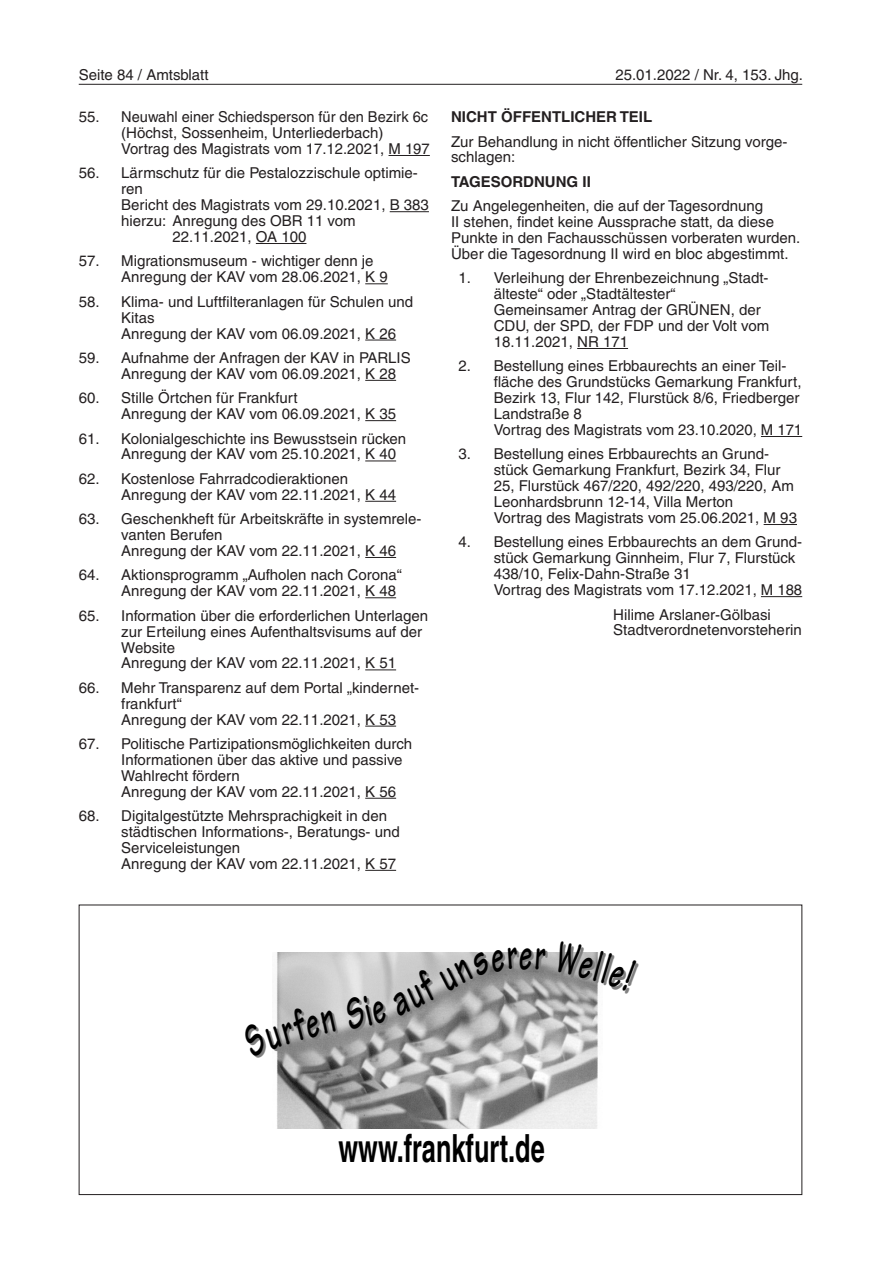
<style>
.page{position:relative;width:881px;height:1263px;background:#fff}
.page>*{position:absolute;margin:0;border:0;box-sizing:border-box;transform-origin:0 0}
.t1{font:700 38.85px "Helvetica LT";color:#000;scale:.65 1}
.Einzug_10{font:15px/15.9px "Helvetica LT";color:#231f20}
.Frankfurt{font:15px/15.9px "Helvetica LT";color:#231f20}
.hierzu{font:15px/15.9px "Helvetica LT";color:#231f20;text-align:center}
.TAGESORDNUNG{font:700 15px "Helvetica LT";color:#231f20}
</style>
<div class="page">
<hr style="left:79px;top:84px;width:722px;height:1px;background:#231f20">
<hr style="left:388px;top:155px;width:41px;height:1px;background:#231f20">
<hr style="left:389px;top:211px;width:40px;height:1px;background:#231f20">
<hr style="left:256px;top:243px;width:50px;height:1px;background:#231f20">
<svg style="left:365px;top:283px;width:22px;height:1px"></svg>
<hr style="left:365px;top:340px;width:31px;height:1px;background:#231f20">
<hr style="left:365px;top:380px;width:31px;height:1px;background:#231f20">
<hr style="left:365px;top:420px;width:31px;height:1px;background:#231f20">
<hr style="left:365px;top:461px;width:31px;height:1px;background:#231f20">
<hr style="left:365px;top:501px;width:31px;height:1px;background:#231f20">
<hr style="left:365px;top:557px;width:31px;height:1px;background:#231f20">
<hr style="left:365px;top:597px;width:31px;height:1px;background:#231f20">
<hr style="left:365px;top:669px;width:31px;height:1px;background:#231f20">
<hr style="left:365px;top:726px;width:31px;height:1px;background:#231f20">
<hr style="left:365px;top:798px;width:31px;height:1px;background:#231f20">
<hr style="left:365px;top:870px;width:31px;height:1px;background:#231f20">
<hr style="left:577px;top:348px;width:50px;height:1px;background:#231f20">
<hr style="left:760px;top:436px;width:41px;height:1px;background:#231f20">
<hr style="left:763px;top:524px;width:33px;height:1px;background:#231f20">
<hr style="left:760px;top:596px;width:41px;height:1px;background:#231f20">
<svg style="left:276px;top:952px;width:322px;height:177px;background:#aeaeae"></svg>
<svg style="left:276px;top:1009px;width:62px;height:50px;background:#acacac"></svg>
<svg style="left:348px;top:952px;width:200px;height:79px;background:#b3b3b3"></svg>
<svg style="left:557px;top:952px;width:42px;height:42px;background:#adadad"></svg>
<p class="Einzug_10" style="left:79px;top:66px;width:131px">Seite 84 / Amtsblatt</p>
<p class="Einzug_10" style="left:615px;top:66px;width:189px">25.01.2022 / Nr. 4, 153. Jhg.</p>
<p class="Einzug_10" style="left:121px;top:109px;width:310px;text-indent:-43px">55. Neuwahl einer Schiedsperson für den Bezirk 6c (Höchst, Sossenheim, Unterliederbach)<br>Vortrag des Magistrats vom 17.12.2021, M 197</p>
<p class="Einzug_10" style="left:121px;top:165px;width:309px;text-indent:-43px">56. Lärmschutz für die Pestalozzischule optimie&shy;ren<br>Bericht des Magistrats vom 29.10.2021, B 383</p>
<p class="hierzu" style="left:121px;top:213px;width:236px">hierzu: Anregung des OBR 11 vom<br>22.11.2021, OA 100</p>
<p class="Einzug_10" style="left:121px;top:253px;width:268px;text-indent:-43px">57. Migrationsmuseum - wichtiger denn je<br>Anregung der KAV vom 28.06.2021, K 9</p>
<p class="Einzug_10" style="left:121px;top:293px;width:293px;text-indent:-43px">58. Klima- und Luftfilteranlagen für Schulen und<br>Kitas<br>Anregung der KAV vom 06.09.2021, K 26</p>
<p class="Einzug_10" style="left:121px;top:350px;width:291px;text-indent:-43px">59. Aufnahme der Anfragen der KAV in PARLIS<br>Anregung der KAV vom 06.09.2021, K 28</p>
<p class="Einzug_10" style="left:121px;top:390px;width:276px;text-indent:-43px">60. Stille Örtchen für Frankfurt<br>Anregung der KAV vom 06.09.2021, K 35</p>
<p class="Einzug_10" style="left:121px;top:430px;width:286px;text-indent:-43px">61. Kolonialgeschichte ins Bewusstsein rücken<br>Anregung der KAV vom 25.10.2021, K 40</p>
<p class="Einzug_10" style="left:121px;top:471px;width:276px;text-indent:-43px">62. Kostenlose Fahrradcodieraktionen<br>Anregung der KAV vom 22.11.2021, K 44</p>
<p class="Einzug_10" style="left:121px;top:511px;width:301px;text-indent:-43px">63. Geschenkheft für Arbeitskräfte in systemrele&shy;vanten Berufen<br>Anregung der KAV vom 22.11.2021, K 46</p>
<p class="Einzug_10" style="left:121px;top:567px;width:282px;text-indent:-43px">64. Aktionsprogramm „Aufholen nach Corona“<br>Anregung der KAV vom 22.11.2021, K 48</p>
<p class="Einzug_10" style="left:121px;top:607px;width:308px;text-indent:-43px">65. Information über die erforderlichen Unterlagen zur Erteilung eines Aufenthaltsvisums auf der Website<br>Anregung der KAV vom 22.11.2021, K 51</p>
<p class="Einzug_10" style="left:121px;top:679px;width:299px;text-indent:-43px">66. Mehr Transparenz auf dem Portal „kindernet&shy;frankfurt“<br>Anregung der KAV vom 22.11.2021, K 53</p>
<p class="Einzug_10" style="left:121px;top:736px;width:292px;text-indent:-43px">67. Politische Partizipationsmöglichkeiten durch Informationen über das aktive und passive Wahlrecht fördern<br>Anregung der KAV vom 22.11.2021, K 56</p>
<p class="Einzug_10" style="left:121px;top:808px;width:280px;text-indent:-43px">68. Digitalgestützte Mehrsprachigkeit in den städtischen Informations-, Beratungs- und Serviceleistungen<br>Anregung der KAV vom 22.11.2021, K 57</p>
<p class="TAGESORDNUNG" style="left:451px;top:108px;width:202px">NICHT ÖFFENTLICHER TEIL</p>
<p class="Frankfurt" style="left:451px;top:133px;width:337px">Zur Behandlung in nicht öffentlicher Sitzung vorge&shy;schlagen:</p>
<p class="TAGESORDNUNG" style="left:451px;top:172px;width:141px">TAGESORDNUNG II</p>
<p class="Frankfurt" style="left:451px;top:198px;width:350px">Zu Angelegenheiten, die auf der Tagesordnung<br>II stehen, findet keine Aussprache statt, da diese Punkte in den Fachausschüssen vorberaten wurden.<br>Über die Tagesordnung II wird en bloc abgestimmt.</p>
<p class="Einzug_10" style="left:493px;top:270px;width:277px;text-indent:-35px">1. Verleihung der Ehrenbezeichnung „Stadt&shy;älteste“ oder „Stadtältester“ Gemeinsamer Antrag der GRÜNEN, der CDU, der SPD, der FDP und der Volt vom 18.11.2021, NR 171</p>
<p class="Einzug_10" style="left:493px;top:358px;width:310px;text-indent:-35px">2. Bestellung eines Erbbaurechts an einer Teil&shy;fläche des Grundstücks Gemarkung Frankfurt, Bezirk 13, Flur 142, Flurstück 8/6, Friedberger Landstraße 8<br>Vortrag des Magistrats vom 23.10.2020, M 171</p>
<p class="Einzug_10" style="left:493px;top:446px;width:305px;text-indent:-35px">3. Bestellung eines Erbbaurechts an Grund&shy;stück Gemarkung Frankfurt, Bezirk 34, Flur 25, Flurstück 467/220, 492/220, 493/220, Am Leonhardsbrunn 12-14, Villa Merton<br>Vortrag des Magistrats vom 25.06.2021, M 93</p>
<p class="Einzug_10" style="left:493px;top:534px;width:310px;text-indent:-35px">4. Bestellung eines Erbbaurechts an dem Grund&shy;stück Gemarkung Ginnheim, Flur 7, Flurstück 438/10, Felix-Dahn-Straße 31<br>Vortrag des Magistrats vom 17.12.2021, M 188</p>
<p class="Einzug_10" style="left:613px;top:606px;width:159px">Hilime Arslaner-Gölbasi</p>
<p class="Einzug_10" style="left:613px;top:622px;width:190px">Stadtverordnetenvorsteherin</p>
<p class="t1" style="left:338px;top:1124px;width:318px">www.frankfurt.de</p>
</div>
